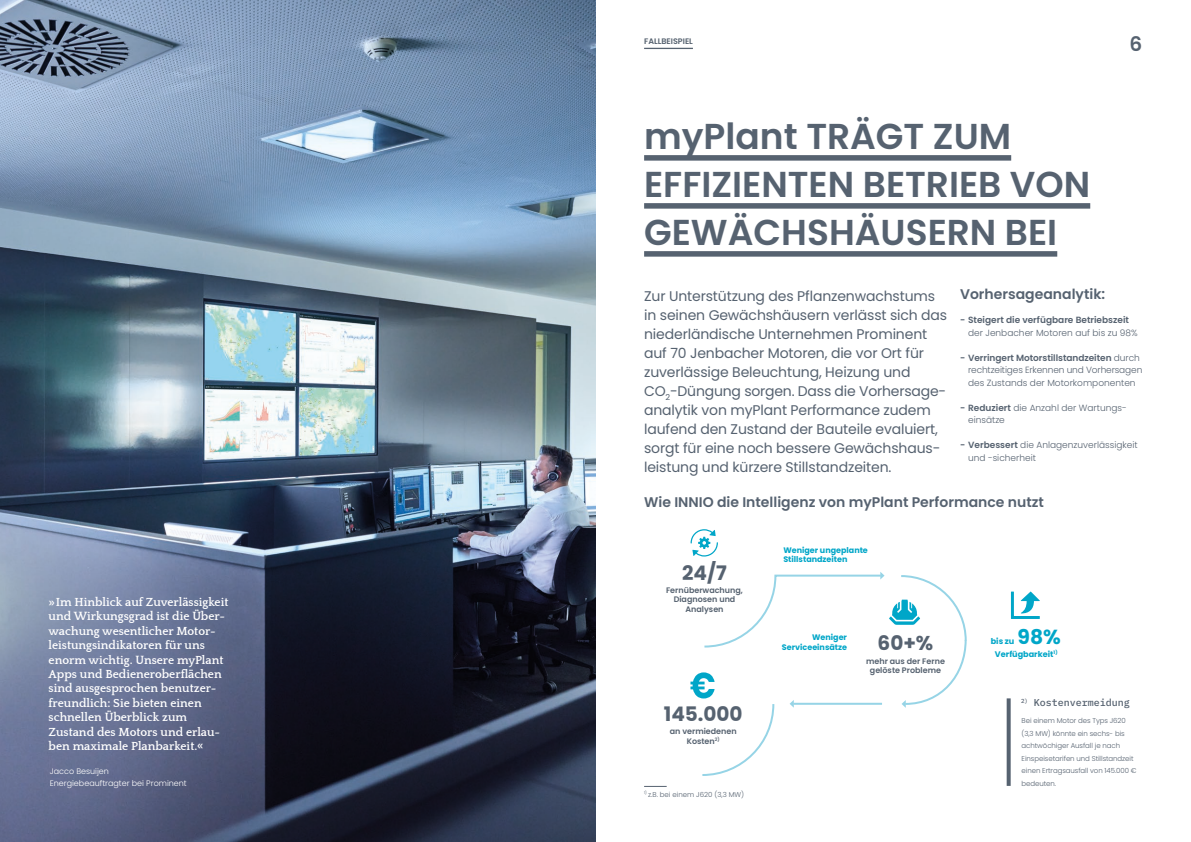
<style>
.page{position:relative;width:1191px;height:842px;background:#fff}
.page>*{position:absolute;margin:0;border:0;box-sizing:border-box;transform-origin:0 0}
.t1{font:600 36px/48px "Poppins";color:#566270}
.t2{font:700 20.3px "Poppins";color:#00a6c8}
.t3{font:700 20px "Poppins";color:#566270}
.t4{font:600 20px "Poppins";color:#566270}
.Teaser{font:14px/19px "Poppins";letter-spacing:-.01em;color:#566270}
.Teaser-2{font:600 14px "Poppins";color:#566270}
.t5{font:700 12px/14.4px "Quattrocento";color:#fff}
.t6{font:500 10px "IBM Plex Mono";color:#566270}
.Fließtext{font:300 9px/12.5px "Poppins";color:#566270}
.Fließtext-2{font:600 9px/12.5px "Poppins";color:#566270}
.t7{font:700 8.1px "Poppins";color:#00a6c8}
.t8{font:600 8px/9.6px "Poppins";color:#566270;text-align:center}
.t9{font:700 8px/9.6px "Poppins";color:#00a6c8}
.Fließtext-3{font:300 8px "Poppins";color:#fff}
.Infobox_Text{font:300 7px/12.5px "Poppins";letter-spacing:-.01em;color:#566270}
.Fließtext-4{font:300 7px "Poppins";color:#566270}
.s1{font-weight:300}
.s2{font-weight:600}
</style>
<div class="page">
<svg style="left:690px;top:529px;width:28px;height:27px"></svg>
<svg style="left:1011px;top:591px;width:28px;height:28px"></svg>
<svg style="left:690px;top:572px;width:277px;height:204px"></svg>
<div style="left:644px;top:155px;width:367px;height:6px;background:#566270"></div>
<div style="left:644px;top:203px;width:446px;height:6px;background:#566270"></div>
<div style="left:644px;top:251px;width:413px;height:6px;background:#566270"></div>
<svg style="left:1006px;top:698px;width:4px;height:88px"></svg>
<svg style="left:644px;top:786px;width:22px;height:1px"></svg>
<hr style="left:644px;top:48px;width:49px;height:1px;background:#566270">
<img style="left:0;top:0;width:595px;height:842px">
<p class="t5" style="left:49px;top:595px;width:181px">»Im Hinblick auf Zuverlässigkeit und Wirkungsgrad ist die Über&shy;wachung wesentlicher Motor&shy;leistungsindikatoren für uns enorm wichtig. Unsere myPlant<br>Apps und Bedieneroberflächen sind ausgesprochen benutzer&shy;freundlich: Sie bieten einen schnellen Überblick zum<br>Zustand des Motors und erlau&shy;ben maximale Planbarkeit.«</p>
<p class="Fließtext-3" style="left:50px;top:766px;width:61px">Jacco Besuijen</p>
<p class="Fließtext-3" style="left:50px;top:779px;width:138px">Energiebeauftragter bei Prominent</p>
<p class="t8" style="left:644px;top:37px;width:50px">FALLBEISPIEL</p>
<p class="t1" style="left:644px;top:112px;width:447px">myPlant TRÄGT ZUM<br>EFFIZIENTEN BETRIEB VON<br>GEWÄCHSHÄUSERN BEI</p>
<p class="t4" style="left:1129px;top:32px;width:14px">6</p>
<p class="Teaser" style="left:644px;top:286px;width:305px">Zur Unterstützung des Pflanzenwachstums in seinen Gewächshäusern verlässt sich das niederländische Unternehmen Prominent auf 70 Jenbacher Motoren, die vor Ort für zuverlässige Beleuchtung, Heizung und CO<sub>2</sub>-Düngung sorgen. Dass die Vorhersage&shy;analytik von myPlant Performance zudem laufend den Zustand der Bauteile evaluiert, sorgt für eine noch bessere Gewächshaus&shy;leistung und kürzere Stillstandzeiten.</p>
<p class="Teaser-2" style="left:960px;top:286px;width:147px">Vorhersageanalytik:</p>
<p class="Fließtext-2" style="left:968px;top:314px;width:171px;text-indent:-8px">- Steigert die verfügbare Betriebszeit <span class="s1">der Jenbacher Motoren auf bis zu 98%</span></p>
<p class="Fließtext" style="left:968px;top:351px;width:176px;text-indent:-8px"><span class="s2">- Verringert Motorstillstandzeiten</span> durch rechtzeitiges Erkennen und Vorhersagen des Zustands der Motorkomponenten</p>
<p class="Fließtext" style="left:968px;top:401px;width:160px;text-indent:-8px"><span class="s2">- Reduziert</span> die Anzahl der Wartungs&shy;einsätze</p>
<p class="Fließtext" style="left:968px;top:439px;width:171px;text-indent:-8px"><span class="s2">- Verbessert</span> die Anlagenzuverlässigkeit und -sicherheit</p>
<p class="Teaser-2" style="left:644px;top:494px;width:401px">Wie INNIO die Intelligenz von myPlant Performance nutzt</p>
<p class="t9" style="left:783px;top:545px;width:86px">Weniger ungeplante<br>Stillstandzeiten</p>
<p class="t8" style="left:666px;top:585px;width:78px">Fernüberwachung,<br>Diagnosen und</p>
<p class="t8" style="left:685px;top:604px;width:40px">Analysen</p>
<p class="t3" style="left:682px;top:561px;width:46px">24/7</p>
<p class="t3" style="left:664px;top:702px;width:80px">145.000</p>
<p class="t8" style="left:669px;top:726px;width:68px">an vermiedenen<br>Kosten<sup>2)</sup></p>
<p class="Fließtext-4" style="left:644px;top:790px;width:102px"><sup>1)</sup> z.B. bei einem J620 (3,3 MW)</p>
<p class="t9" style="left:812px;top:633px;width:36px">Weniger</p>
<p class="t7" style="left:990px;top:636px;width:25px">bis zu</p>
<p class="t2" style="left:1017px;top:625px;width:45px">98%</p>
<p class="t3" style="left:877px;top:632px;width:57px">60+%</p>
<p class="t9" style="left:782px;top:642px;width:67px">Serviceeinsätze</p>
<p class="t7" style="left:995px;top:649px;width:64px">Verfügbarkeit<sup>1)</sup></p>
<p class="t8" style="left:866px;top:656px;width:80px">mehr aus der Ferne</p>
<p class="t8" style="left:870px;top:666px;width:73px">gelöste Probleme</p>
<p class="t6" style="left:1021px;top:695px;width:110px"><sup>2)</sup> Kostenvermeidung</p>
<p class="Infobox_Text" style="left:1021px;top:715px;width:116px">Bei einem Motor des Typs J620 (3,3 MW) könnte ein sechs- bis achtwöchiger Ausfall je nach<br>Einspeisetarifen und Stillstandzeit einen Ertragsausfall von 145.000 € bedeuten.</p>
</div>
